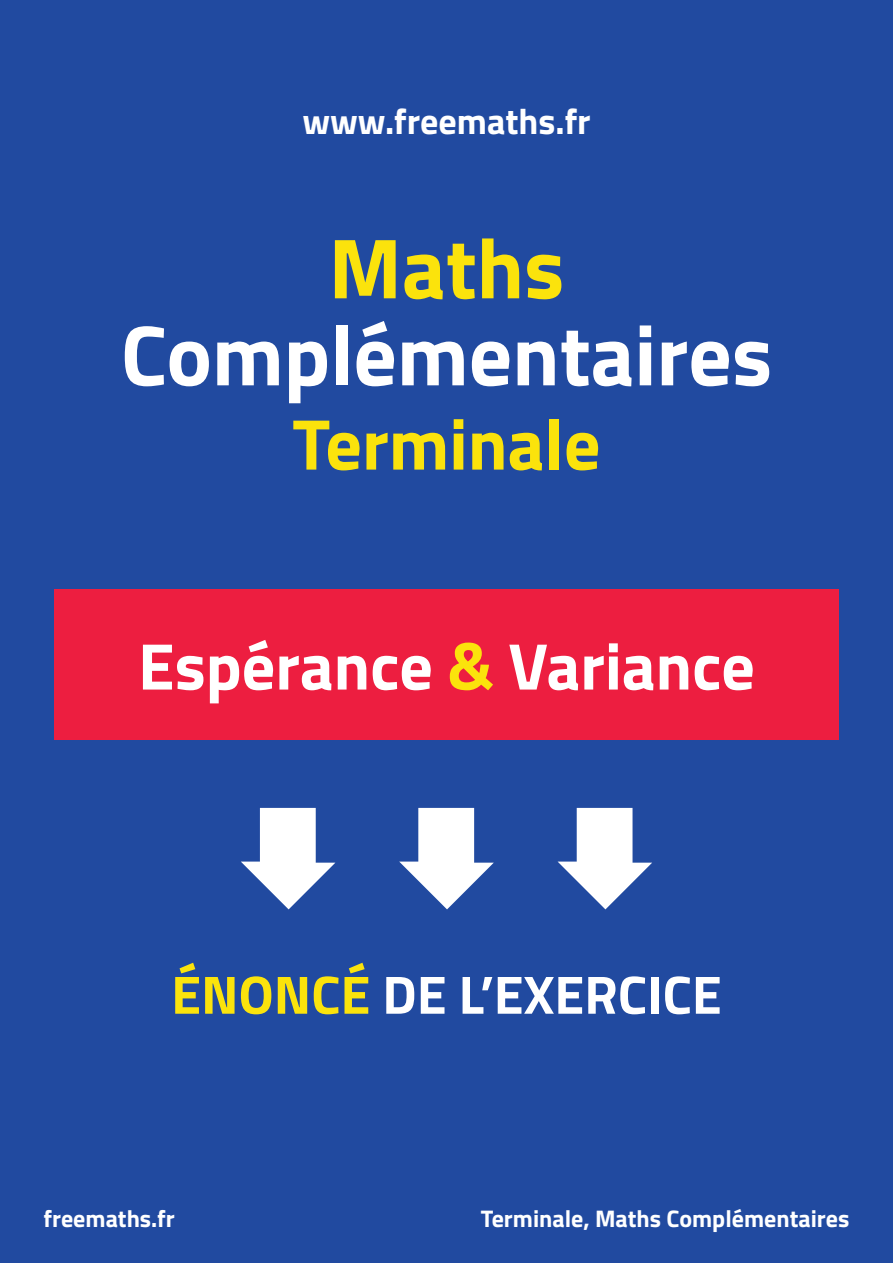
<style>
.page{position:relative;width:893px;height:1263px;background:#214aa0}
.page>*{position:absolute;margin:0;border:0;box-sizing:border-box;transform-origin:0 0}
.t1{font:700 85.5px "Titillium";color:#fff}
.t2{font:700 85.5px "Titillium";color:#fbe30c}
.t3{font:700 72px "Titillium";color:#fbe30c}
.t4{font:700 66px "Titillium";color:#fff}
.t5{font:700 54px "Titillium";color:#fff}
.t6{font:700 36px "Titillium";color:#fff}
.t7{font:700 24px "Titillium";color:#fff}
.s1{color:#fbe30c}
</style>
<div class="page">
<svg style="left:241px;top:808px;width:94px;height:101px"></svg>
<svg style="left:399px;top:808px;width:95px;height:101px"></svg>
<svg style="left:558px;top:808px;width:94px;height:101px"></svg>
<div style="left:54px;top:589px;width:785px;height:151px;background:#ed1e40"></div>
<h3 class="t6" style="left:302px;top:94px;width:290px">www.freemaths.fr</h3>
<h1 class="t2" style="left:329px;top:203px;width:237px">Maths</h1>
<h1 class="t1" style="left:121px;top:290px;width:653px">Complémentaires</h1>
<h2 class="t3" style="left:292px;top:389px;width:310px">Terminale</h2>
<p class="t4" style="left:138px;top:616px;width:618px">Espérance <span class="s1">&amp;</span> Variance</p>
<h3 class="t5" style="left:171px;top:953px;width:552px"><span class="s1">ÉNONCÉ</span> DE L’EXERCICE</h3>
<p class="t7" style="left:44px;top:1200px;width:133px">freemaths.fr</p>
<p class="t7" style="left:481px;top:1200px;width:370px">Terminale, Maths Complémentaires</p>
</div>
